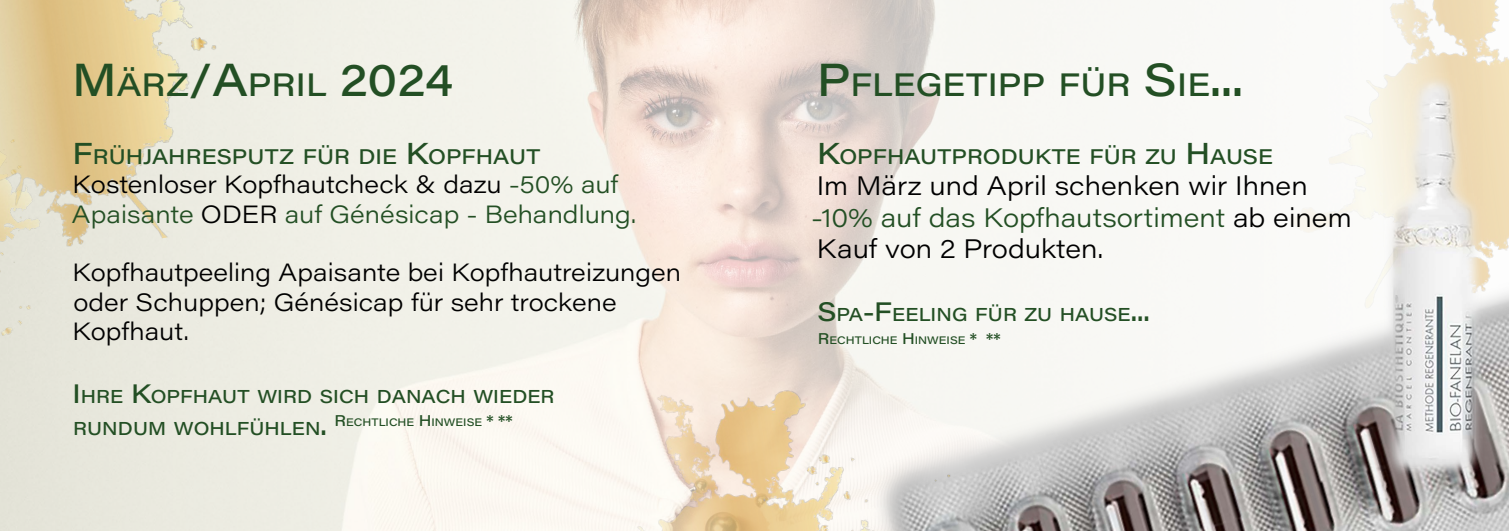
<style>
.page{position:relative;width:1509px;height:531px;background:#fff}
.page>*{position:absolute;margin:0;border:0;box-sizing:border-box;transform-origin:0 0}
.t1{font:500 45.5px "Acumin Pro Wide";color:#234f24}
.t2{font:500 31.85px "Acumin Pro Wide";letter-spacing:.005em;color:#234f24}
.t3{font:300 26.25px/31.5px "Acumin Pro Wide";color:#000}
.t4{font:300 24.5px/29.4px "Acumin Pro Wide";color:#000}
.t5{font:300 24.5px/29.4px "Acumin Pro Wide";color:#234f24}
.t6{font:500 20.82px "Acumin Pro Wide";letter-spacing:.005em;color:#234f24}
.t7{font:500 18.38px/31.5px "Acumin Pro Wide";letter-spacing:.005em;color:#234f24}
.t8{font:500 10.67px "Acumin Pro Wide";letter-spacing:.005em;color:#234f24}
.s1{font-size:31.85px}
.s2{font-size:29.75px}
.s3{color:#000}
.s4{font-size:26.25px}
.s5{font-size:45.5px}
.s6{color:#234f24}
.s7{font-size:15.22px}
</style>
<div class="page">
<img style="left:0;top:0;width:1176px;height:531px">
<img style="left:626px;top:172px;width:882px;height:359px">
<img style="left:423px;top:336px;width:633px;height:195px">
<img style="left:1233px;top:0;width:275px;height:327px">
<div style="left:0;top:263px;width:184px;height:138px;background:#e7e7dc"></div>
<img style="left:1383px;top:0;width:98px;height:493px">
<img style="left:0;top:0;width:391px;height:263px">
<h1 class="t1" style="left:72px;top:48px;width:383px">M <span class="s1">ÄRZ</span>/A<span class="s1">PRIL</span> 2024</h1>
<p class="t6" style="left:72px;top:141px;width:469px"><span class="s2">F</span>RÜHJAHRESPUTZ FÜR DIE <span class="s2">K</span>OPFHAUT</p>
<h3 class="t5" style="left:72px;top:169px;width:565px"><span class="s3">Kostenloser Kopfhautcheck &amp; dazu</span> -50% auf<br>Apaisante <span class="s3">ODER</span> auf Génésicap - Behandlung.</h3>
<h3 class="t4" style="left:72px;top:257px;width:610px">Kopfhautpeeling Apaisante bei Kopfhautreizungen oder Schuppen; Génésicap für sehr trockene<br>Kopfhaut.</h3>
<p class="t7" style="left:72px;top:380px;width:483px"><span class="s4">I</span> HRE <span class="s4">K</span>OPFHAUT WIRD SICH DANACH WIEDER<br>RUNDUM WOHLFÜHLEN<span class="s4">.</span> <sup>R</sup> <sup>ECHTLICHE</sup> <sup>H</sup> <sup>INWEISE</sup> <sup>*</sup> <sup>**</sup></p>
<h2 class="t2" style="left:816px;top:62px;width:428px"><span class="s5">P</span>FLEGETIPP FÜR <span class="s5">S</span>IE<span class="s5">...</span></h2>
<p class="t6" style="left:817px;top:141px;width:457px"><span class="s2">K</span>OPFHAUTPRODUKTE FÜR ZU <span class="s2">H</span>AUSE</p>
<h3 class="t3" style="left:811px;top:169px;width:541px">Im März und April schenken wir Ihnen <span class="s6">-10% auf das Kopfhautsortiment</span> ab einem<br>Kauf von 2 Produkten.</h3>
<p class="t7" style="left:817px;top:298px;width:334px"><span class="s4">S</span>PA<span class="s4">-F</span>EELING FÜR ZU HAUSE<span class="s4">...</span></p>
<p class="t8" style="left:817px;top:332px;width:184px"><span class="s7">R</span> ECHTLICHE <span class="s7">H</span> INWEISE <span class="s7">* **</span></p>
</div>
